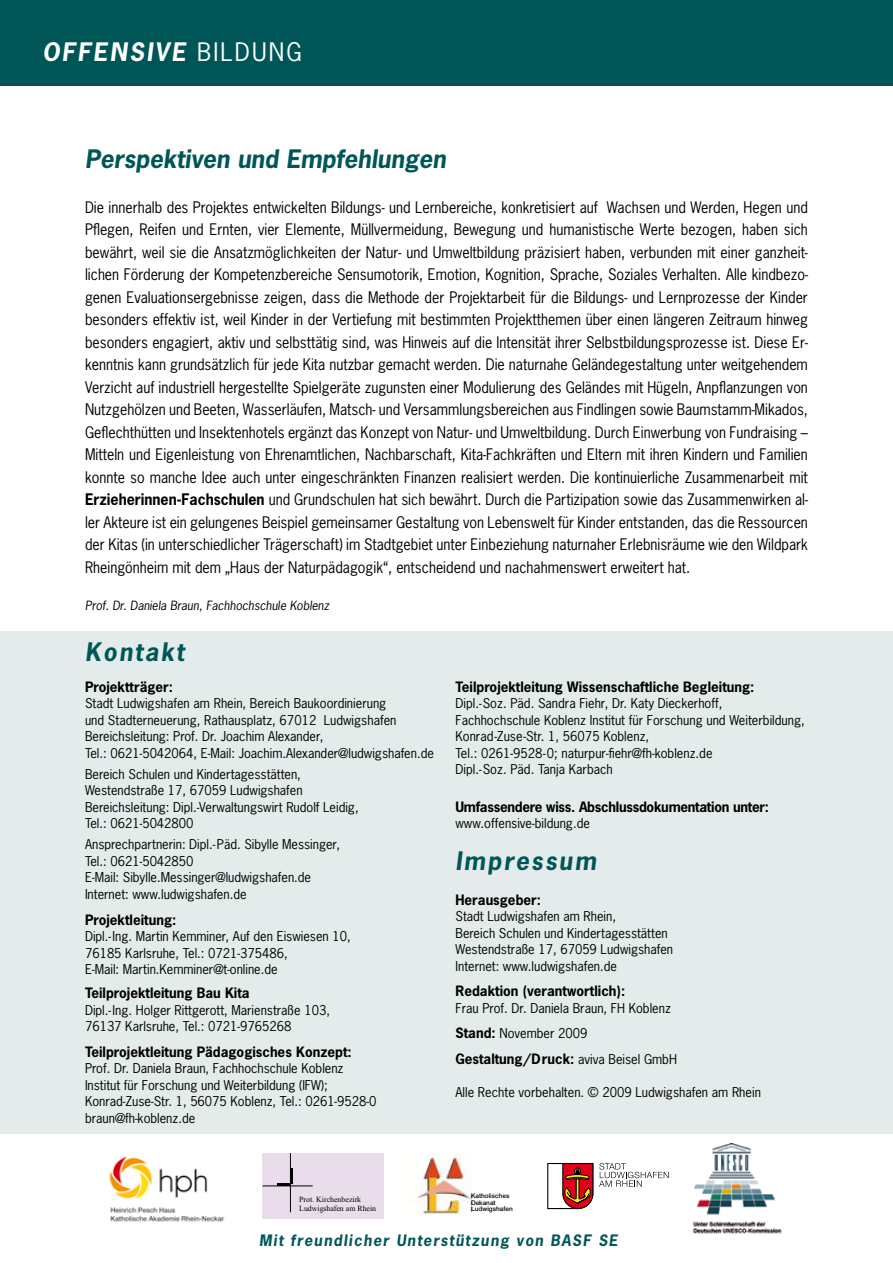
<style>
.page{position:relative;width:893px;height:1263px;background:#fff}
.page>*{position:absolute;margin:0;border:0;box-sizing:border-box;transform-origin:0 0}
.t1{font:italic 700 24px "News Gothic Std";color:#005656}
.t2{font:italic 700 24px "News Gothic Std";letter-spacing:.09em;color:#fff}
.t3{font:15px/22.5px "News Gothic Std";color:#000;text-align:justify;scale:.95 1}
.t4{font:italic 700 14.85px "News Gothic Std";letter-spacing:.09em;color:#005656}
.t5{font:700 13.5px "News Gothic Std";color:#000}
.t6{font:700 13.5px "News Gothic Std";letter-spacing:-.02em;color:#000}
.t7{font:12.75px/16.5px "News Gothic Std";color:#000}
.t8{font:italic 12px "News Gothic Std";color:#000}
.t9{font:7.8px/9.4px "Times New Roman";color:#000}
.t10{font:500 6.45px/6.6px "Helvetica Neue";color:#000}
.s1{font-weight:400;font-style:normal}
.s2{font-weight:700}
.s3{font-weight:700;font-size:13.5px}
.s4{font-weight:400;font-size:12.75px}
</style>
<div class="page">
<img style="left:109px;top:1156px;width:116px;height:66px">
<div style="left:0;top:631px;width:893px;height:503px;background:#e4ebeb"></div>
<div style="left:0;top:0;width:893px;height:85px;background:#005656"></div>
<img style="left:418px;top:1154px;width:53px;height:60px">
<svg style="left:547px;top:1163px;width:122px;height:46px"></svg>
<div style="left:263px;top:1153px;width:121px;height:66px;background:#e9ddec"></div>
<hr style="left:290px;top:1153px;width:1px;height:59px;background:#000">
<hr style="left:263px;top:1186px;width:50px;height:1px;background:#000">
<hr style="left:277px;top:1183px;width:14px;height:3px;background:#000">
<hr style="left:290px;top:1168px;width:3px;height:16px;background:#000">
<img style="left:695px;top:1143px;width:81px;height:72px">
<img style="left:693px;top:1221px;width:89px;height:13px">
<h1 class="t2" style="left:43px;top:36px;width:261px">Offensive <span class="s1">Bildung</span></h1>
<h1 class="t1" style="left:85px;top:143px;width:363px">Perspektiven und Empfehlungen</h1>
<p class="t3" style="left:85px;top:195px;width:762px">Die innerhalb des Projektes entwickelten Bildungs- und Lernbereiche, konkretisiert auf Wachsen und Werden, Hegen und Pflegen, Reifen und Ernten, vier Elemente, Müllvermeidung, Bewegung und humanistische Werte bezogen, haben sich bewährt, weil sie die Ansatzmöglichkeiten der Natur- und Umweltbildung präzisiert haben, verbunden mit einer ganzheit&shy;lichen Förderung der Kompetenzbereiche Sensumotorik, Emotion, Kognition, Sprache, Soziales Verhalten. Alle kindbezo&shy;genen Evaluationsergebnisse zeigen, dass die Methode der Projektarbeit für die Bildungs- und Lernprozesse der Kinder besonders effektiv ist, weil Kinder in der Vertiefung mit bestimmten Projektthemen über einen längeren Zeitraum hinweg besonders engagiert, aktiv und selbsttätig sind, was Hinweis auf die Intensität ihrer Selbstbildungsprozesse ist. Diese Er&shy;kenntnis kann grundsätzlich für jede Kita nutzbar gemacht werden. Die naturnahe Geländegestaltung unter weitgehendem Verzicht auf industriell hergestellte Spielgeräte zugunsten einer Modulierung des Geländes mit Hügeln, Anpflanzungen von Nutzgehölzen und Beeten, Wasserläufen, Matsch- und Versammlungsbereichen aus Findlingen sowie Baumstamm-Mikados, Geflechthütten und Insektenhotels ergänzt das Konzept von Natur- und Umweltbildung. Durch Einwerbung von Fundraising – Mitteln und Eigenleistung von Ehrenamtlichen, Nachbarschaft, Kita-Fachkräften und Eltern mit ihren Kindern und Familien konnte so manche Idee auch unter eingeschränkten Finanzen realisiert werden. Die kontinuierliche Zusammenarbeit mit <span class="s2">Erzieherinnen-Fachschulen</span> und Grundschulen hat sich bewährt. Durch die Partizipation sowie das Zusammenwirken al&shy;ler Akteure ist ein gelungenes Beispiel gemeinsamer Gestaltung von Lebenswelt für Kinder entstanden, das die Ressourcen der Kitas (in unterschiedlicher Trägerschaft) im Stadtgebiet unter Einbeziehung naturnaher Erlebnisräume wie den Wildpark Rheingönheim mit dem „Haus der Naturpädagogik“, entscheidend und nachahmenswert erweitert hat.</p>
<p class="t8" style="left:85px;top:598px;width:246px">Prof. Dr. Daniela Braun, Fachhochschule Koblenz</p>
<h1 class="t1" style="left:85px;top:636px;width:102px">Kontakt</h1>
<p class="t5" style="left:85px;top:678px;width:90px">Projektträger:</p>
<p class="t7" style="left:85px;top:695px;width:350px">Stadt Ludwigshafen am Rhein, Bereich Baukoordinierung<br>und Stadterneuerung, Rathausplatz, 67012 Ludwigshafen Bereichsleitung: Prof. Dr. Joachim Alexander,<br>Tel.: 0621-5042064, E-Mail: Joachim.Alexander@ludwigshafen.de</p>
<p class="t7" style="left:85px;top:766px;width:275px">Bereich Schulen und Kindertagesstätten, Westendstraße 17, 67059 Ludwigshafen Bereichsleitung: Dipl.-Verwaltungswirt Rudolf Leidig, Tel.: 0621-5042800</p>
<p class="t7" style="left:85px;top:836px;width:257px">Ansprechpartnerin: Dipl.-Päd. Sibylle Messinger, Tel.: 0621-5042850<br>E-Mail: Sibylle.Messinger@ludwigshafen.de Internet: www.ludwigshafen.de</p>
<p class="t5" style="left:85px;top:910px;width:93px">Projektleitung:</p>
<p class="t7" style="left:85px;top:928px;width:267px">Dipl.- Ing. Martin Kemminer, Auf den Eiswiesen 10,<br>76185 Karlsruhe, Tel.: 0721-375486,<br>E-Mail: Martin.Kemminer@t-online.de</p>
<p class="t5" style="left:85px;top:984px;width:166px">Teilprojektleitung Bau Kita</p>
<p class="t7" style="left:85px;top:1001px;width:246px">Dipl.- Ing. Holger Rittgerott, Marienstraße 103,<br>76137 Karlsruhe, Tel.: 0721-9765268</p>
<p class="t5" style="left:85px;top:1042px;width:268px">Teilprojektleitung Pädagogisches Konzept:</p>
<p class="t7" style="left:85px;top:1060px;width:293px">Prof. Dr. Daniela Braun, Fachhochschule Koblenz Institut für Forschung und Weiterbildung (IFW); Konrad-Zuse-Str. 1, 56075 Koblenz, Tel.: 0261-9528-0 braun@fh-koblenz.de</p>
<p class="t5" style="left:455px;top:678px;width:300px">Teilprojektleitung Wissenschaftliche Begleitung:</p>
<p class="t7" style="left:455px;top:695px;width:351px">Dipl.-Soz. Päd. Sandra Fiehr, Dr. Katy Dieckerhoff, Fachhochschule Koblenz Institut für Forschung und Weiterbildung, Konrad-Zuse-Str. 1, 56075 Koblenz,<br>Tel.: 0261-9528-0; naturpur-fiehr@fh-koblenz.de<br>Dipl.-Soz. Päd. Tanja Karbach</p>
<p class="t6" style="left:455px;top:798px;width:315px">Umfassendere wiss. Abschlussdokumentation unter:</p>
<p class="t7" style="left:455px;top:815px;width:136px">www.offensive-bildung.de</p>
<h1 class="t1" style="left:455px;top:845px;width:142px">Impressum</h1>
<p class="t5" style="left:455px;top:891px;width:87px">Herausgeber:</p>
<p class="t7" style="left:455px;top:908px;width:219px">Stadt Ludwigshafen am Rhein,<br>Bereich Schulen und Kindertagesstätten Westendstraße 17, 67059 Ludwigshafen Internet: www.ludwigshafen.de</p>
<p class="t5" style="left:455px;top:982px;width:171px">Redaktion (verantwortlich):</p>
<p class="t7" style="left:455px;top:995px;width:217px;line-height:25.5px">Frau Prof. Dr. Daniela Braun, FH Koblenz<br><span class="s3">Stand:</span> November 2009</p>
<p class="t5" style="left:455px;top:1050px;width:223px">Gestaltung/Druck: <span class="s4">aviva Beisel GmbH</span></p>
<p class="t7" style="left:455px;top:1083px;width:307px">Alle Rechte vorbehalten. © 2009 Ludwigshafen am Rhein</p>
<p class="t10" style="left:471px;top:1192px;width:43px">Katholisches<br>Dekanat<br>Ludwigshafen</p>
<p class="t9" style="left:299px;top:1195px;width:79px">Prot. Kirchenbezirk<br>Ludwigshafen am Rhein</p>
<p class="t4" style="left:259px;top:1231px;width:350px">Mit freundlicher Unterstützung von BASF SE</p>
</div>
